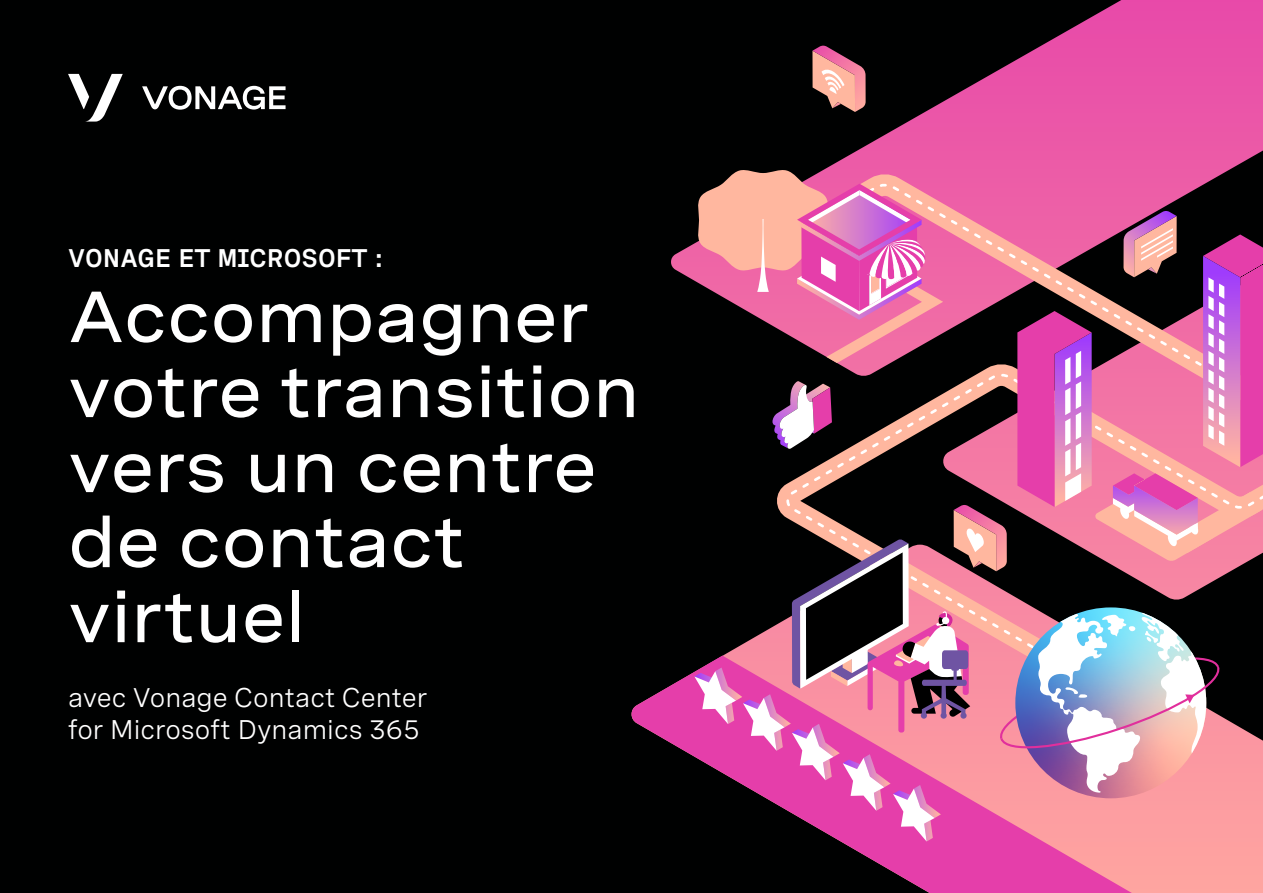
<style>
.page{position:relative;width:1263px;height:893px;background:#000101}
.page>*{position:absolute;margin:0;border:0;box-sizing:border-box;transform-origin:0 0}
.t1{font:500 expanded 72px/75px "Spezia";color:#fff}
.t2{font:27px/32.4px "Spezia";color:#fff}
.t3{font:600 25.5px "Spezia Semi Mono";color:#fff}
</style>
<div class="page">
<svg style="left:68px;top:74px;width:55px;height:48px"></svg>
<svg style="left:142px;top:86px;width:144px;height:24px"></svg>
<svg style="left:671px;top:0;width:592px;height:281px"></svg>
<svg style="left:757px;top:155px;width:506px;height:14px"></svg>
<svg style="left:631px;top:672px;width:632px;height:221px"></svg>
<svg style="left:812px;top:46px;width:54px;height:66px"></svg>
<svg style="left:694px;top:169px;width:569px;height:672px"></svg>
<p class="t3" style="left:68px;top:239px;width:316px">VONAGE ET MICROSOFT :</p>
<p class="t1" style="left:68px;top:273px;width:573px">Accompagner votre transition vers un centre de contact virtuel</p>
<p class="t2" style="left:68px;top:679px;width:361px">avec Vonage Contact Center for Microsoft Dynamics 365</p>
</div>
